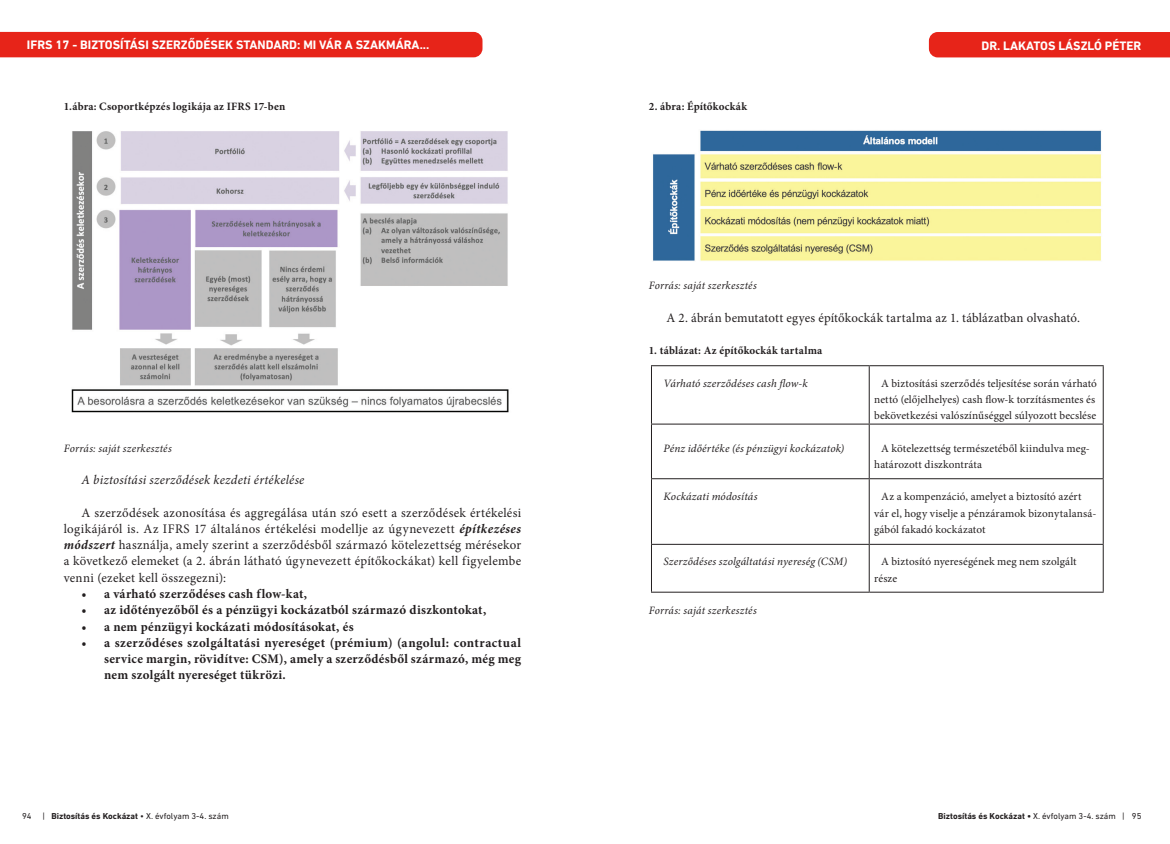
<style>
.page{position:relative;width:1170px;height:844px;background:#fff}
.page>*{position:absolute;margin:0;border:0;box-sizing:border-box;transform-origin:0 0}
.foszoveg{font:13.12px/16.2px "Minion Pro";letter-spacing:.02em;color:#231f20;text-align:justify}
.t1{font:700 13.12px/16.2px "Minion Pro";letter-spacing:.025em;color:#231f20;text-align:justify}
.foszoveg-2{font:italic 13.12px "Minion Pro";letter-spacing:.02em;color:#231f20}
.kategoria_balra{font:700 12.5px "DIN Next LT Pro";color:#fff}
.t2{font:11.25px/16.2px "Minion Pro";letter-spacing:.01em;color:#231f20}
.foszoveg-3{font:italic 11.25px "Minion Pro";letter-spacing:.015em;color:#231f20}
.foszoveg-4{font:700 11.25px "Minion Pro";letter-spacing:.02em;color:#231f20}
.t3{font:8.75px "DIN Next LT Pro";color:#231f20}
.t4{font:700 8.75px "DIN Next LT Pro";color:#231f20}
.s1{font-weight:700;font-style:italic}
.s2{font-weight:700}
.s3{font-weight:400}
</style>
<div class="page">
<img style="left:71px;top:131px;width:438px;height:282px">
<img style="left:653px;top:130px;width:448px;height:131px">
<hr style="left:651px;top:365px;width:218px;height:1px;background:#231f20">
<hr style="left:651px;top:366px;width:1px;height:57px;background:#231f20">
<hr style="left:869px;top:365px;width:234px;height:1px;background:#231f20">
<hr style="left:868px;top:366px;width:1px;height:57px;background:#231f20">
<hr style="left:1102px;top:366px;width:1px;height:57px;background:#231f20">
<hr style="left:651px;top:423px;width:218px;height:1px;background:#231f20">
<hr style="left:651px;top:424px;width:1px;height:54px;background:#231f20">
<hr style="left:869px;top:423px;width:234px;height:1px;background:#231f20">
<hr style="left:868px;top:424px;width:1px;height:54px;background:#231f20">
<hr style="left:1102px;top:424px;width:1px;height:54px;background:#231f20">
<hr style="left:651px;top:478px;width:218px;height:1px;background:#231f20">
<hr style="left:651px;top:479px;width:1px;height:64px;background:#231f20">
<hr style="left:869px;top:478px;width:234px;height:1px;background:#231f20">
<hr style="left:868px;top:479px;width:1px;height:64px;background:#231f20">
<hr style="left:1102px;top:479px;width:1px;height:64px;background:#231f20">
<hr style="left:651px;top:543px;width:218px;height:1px;background:#231f20">
<hr style="left:651px;top:544px;width:1px;height:47px;background:#231f20">
<hr style="left:869px;top:543px;width:234px;height:1px;background:#231f20">
<hr style="left:868px;top:544px;width:1px;height:47px;background:#231f20">
<hr style="left:1102px;top:544px;width:1px;height:47px;background:#231f20">
<hr style="left:651px;top:591px;width:218px;height:1px;background:#231f20">
<hr style="left:869px;top:591px;width:234px;height:1px;background:#231f20">
<div style="left:0;top:32px;width:482px;height:25px;background:#e72419"></div>
<div style="left:928px;top:32px;width:241px;height:25px;background:#e72419"></div>
<p class="kategoria_balra" style="left:27px;top:38px;width:404px">IFRS 17 - BIZTOSÍTÁSI SZERZŐDÉSEK STANDARD: MI VÁR A SZAKMÁRA...</p>
<p class="kategoria_balra" style="left:981px;top:38px;width:161px">DR. LAKATOS LÁSZLÓ PÉTER</p>
<p class="foszoveg-4" style="left:64px;top:98px;width:223px">1.ábra: Csoportképzés logikája az IFRS 17-ben</p>
<p class="foszoveg-3" style="left:64px;top:440px;width:109px">Forrás: saját szerkesztés</p>
<p class="foszoveg-2" style="left:81px;top:471px;width:224px">A biztosítási szerződések kezdeti értékelése</p>
<p class="foszoveg" style="left:64px;top:504px;width:459px;text-indent:18px">A szerződések azonosítása és aggregálása után szó esett a szerződések értékelési logikájáról is. Az IFRS 17 általános értékelési modellje az úgynevezett <span class="s1">építkezéses módszert</span> használja, amely szerint a szerződésből származó kötelezettség mérésekor a következő elemeket (a 2. ábrán látható úgynevezett építőkockákat) kell figyelembe venni (ezeket kell összegezni):</p>
<p class="t1" style="left:81px;top:585px;width:227px">• a várható szerződéses cash flow-kat,</p>
<p class="t1" style="left:81px;top:601px;width:406px">• az időtényezőből és a pénzügyi kockázatból származó diszkontokat,</p>
<p class="t1" style="left:81px;top:618px;width:274px">• a nem pénzügyi kockázati módosításokat, és</p>
<p class="t1" style="left:104px;top:634px;width:418px;text-indent:-22px">• a szerződéses szolgáltatási nyereséget (prémium) (angolul: contractual service margin, rövidítve: CSM), amely a szerződésből származó, még meg nem szolgált nyereséget tükrözi.</p>
<p class="foszoveg-4" style="left:648px;top:98px;width:100px">2. ábra: Építőkockák</p>
<p class="foszoveg-3" style="left:648px;top:277px;width:109px">Forrás: saját szerkesztés</p>
<p class="foszoveg" style="left:666px;top:309px;width:415px">A 2. ábrán bemutatott egyes építőkockák tartalma az 1. táblázatban olvasható.</p>
<p class="foszoveg-4" style="left:648px;top:342px;width:175px">1. táblázat: Az építőkockák tartalma</p>
<p class="foszoveg-3" style="left:663px;top:375px;width:146px">Várható szerződéses cash flow-k</p>
<p class="t2" style="left:874px;top:375px;width:224px;text-indent:7px">A biztosítási szerződés teljesítése során várható nettó (előjelhelyes) cash flow-k torzításmentes és bekövetkezési valószínűséggel súlyozott becslése</p>
<p class="foszoveg-3" style="left:663px;top:440px;width:182px">Pénz időértéke (és pénzügyi kockázatok)</p>
<p class="t2" style="left:874px;top:440px;width:217px;text-indent:7px">A kötelezettség természetéből kiindulva meg&shy;határozott diszkontráta</p>
<p class="foszoveg-3" style="left:663px;top:489px;width:95px">Kockázati módosítás</p>
<p class="t2" style="left:874px;top:488px;width:224px;text-indent:7px">Az a kompenzáció, amelyet a biztosító azért vár el, hogy viselje a pénzáramok bizonytalansá&shy;gából fakadó kockázatot</p>
<p class="foszoveg-3" style="left:663px;top:554px;width:185px">Szerződéses szolgáltatási nyereség (CSM)</p>
<p class="t2" style="left:874px;top:553px;width:204px;text-indent:7px">A biztosító nyereségének meg nem szolgált része</p>
<p class="foszoveg-3" style="left:648px;top:602px;width:109px">Forrás: saját szerkesztés</p>
<p class="t3" style="left:22px;top:810px;width:208px">94 | <span class="s2">Biztosítás és Kockázat</span> • X. évfolyam 3-4. szám</p>
<p class="t4" style="left:938px;top:810px;width:205px">Biztosítás és Kockázat • <span class="s3">X. évfolyam 3-4. szám | 95</span></p>
</div>
